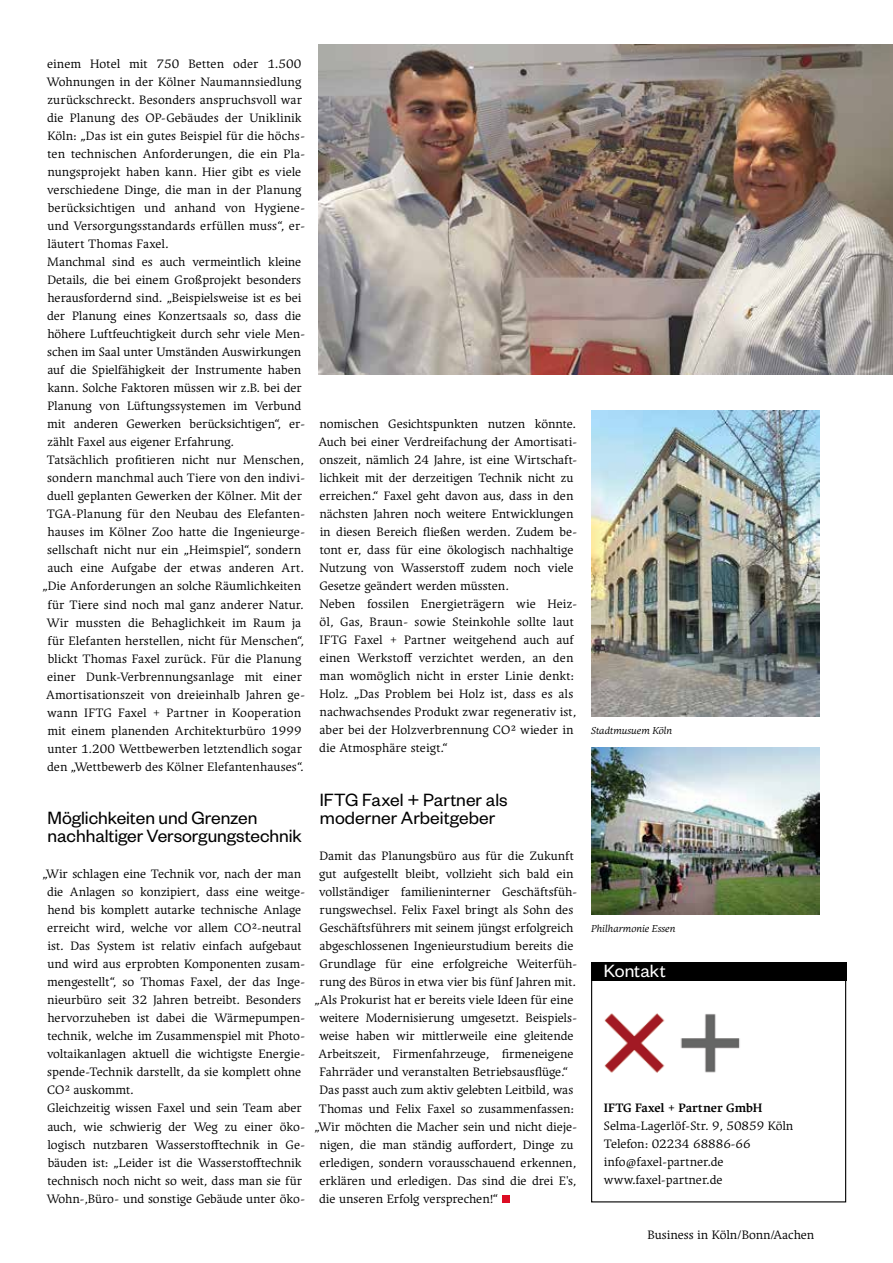
<style>
.page{position:relative;width:893px;height:1263px;background:#fff}
.page>*{position:absolute;margin:0;border:0;box-sizing:border-box;transform-origin:0 0}
.t1{font:19.5px/18px "Founders Grotesk";color:#000}
.t2{font:19.5px "Founders Grotesk";color:#fff}
.t3{font:12.75px/18px "Ergilo";color:#000}
.t4{font:700 12.75px "Ergilo";color:#000}
.t5{font:italic 10.5px "Ergilo";color:#000}
</style>
<div class="page">
<div style="left:591px;top:968px;width:255px;height:234px;border:1px solid #000"></div>
<div style="left:591px;top:962px;width:255px;height:18px;background:#000"></div>
<img style="left:591px;top:748px;width:228px;height:166px">
<img style="left:591px;top:411px;width:229px;height:305px">
<img style="left:319px;top:44px;width:574px;height:330px">
<div style="left:502px;top:1195px;width:8px;height:7px;background:#dc0c23"></div>
<img style="left:604px;top:1013px;width:136px;height:60px">
<p class="t3" style="left:47px;top:55px;width:256px">einem Hotel mit 750 Betten oder 1.500</p>
<p class="t3" style="left:46px;top:73px;width:256px">Wohnungen in der Kölner Naumannsiedlung</p>
<p class="t3" style="left:48px;top:91px;width:256px">zurückschreckt. Besonders anspruchsvoll war</p>
<p class="t3" style="left:47px;top:109px;width:256px">die Planung des OP-Gebäudes der Uniklinik</p>
<p class="t3" style="left:47px;top:127px;width:259px">Köln: „Das ist ein gutes Beispiel für die höchs-</p>
<p class="t3" style="left:48px;top:145px;width:259px">ten technischen Anforderungen, die ein Pla-</p>
<p class="t3" style="left:47px;top:163px;width:255px">nungsprojekt haben kann. Hier gibt es viele</p>
<p class="t3" style="left:47px;top:181px;width:256px">verschiedene Dinge, die man in der Planung</p>
<p class="t3" style="left:48px;top:199px;width:259px">berücksichtigen und anhand von Hygiene-</p>
<p class="t3" style="left:47px;top:217px;width:259px">und Versorgungsstandards erfüllen muss“, er-</p>
<p class="t3" style="left:47px;top:235px;width:123px">läutert Thomas Faxel.</p>
<p class="t3" style="left:47px;top:253px;width:255px">Manchmal sind es auch vermeintlich kleine</p>
<p class="t3" style="left:47px;top:271px;width:255px">Details, die bei einem Großprojekt besonders</p>
<p class="t3" style="left:47px;top:289px;width:255px">herausfordernd sind. „Beispielsweise ist es bei</p>
<p class="t3" style="left:47px;top:307px;width:256px">der Planung eines Konzertsaals so, dass die</p>
<p class="t3" style="left:47px;top:325px;width:259px">höhere Luftfeuchtigkeit durch sehr viele Men-</p>
<p class="t3" style="left:47px;top:343px;width:255px">schen im Saal unter Umständen Auswirkungen</p>
<p class="t3" style="left:47px;top:361px;width:255px">auf die Spielfähigkeit der Instrumente haben</p>
<p class="t3" style="left:47px;top:379px;width:256px">kann. Solche Faktoren müssen wir z.B. bei der</p>
<p class="t3" style="left:47px;top:397px;width:255px">Planung von Lüftungssystemen im Verbund</p>
<p class="t3" style="left:47px;top:415px;width:259px">mit anderen Gewerken berücksichtigen“, er-</p>
<p class="t3" style="left:48px;top:433px;width:188px">zählt Faxel aus eigener Erfahrung.</p>
<p class="t3" style="left:47px;top:451px;width:259px">Tatsächlich profitieren nicht nur Menschen,</p>
<p class="t3" style="left:47px;top:469px;width:259px">sondern manchmal auch Tiere von den indivi-</p>
<p class="t3" style="left:47px;top:487px;width:257px">duell geplanten Gewerken der Kölner. Mit der</p>
<p class="t3" style="left:47px;top:505px;width:260px">TGA-Planung für den Neubau des Elefanten-</p>
<p class="t3" style="left:47px;top:523px;width:259px">hauses im Kölner Zoo hatte die Ingenieurge-</p>
<p class="t3" style="left:47px;top:541px;width:255px">sellschaft nicht nur ein „Heimspiel“, sondern</p>
<p class="t3" style="left:47px;top:559px;width:258px">auch eine Aufgabe der etwas anderen Art.</p>
<p class="t3" style="left:42px;top:577px;width:260px">„Die Anforderungen an solche Räumlichkeiten</p>
<p class="t3" style="left:47px;top:595px;width:258px">für Tiere sind noch mal ganz anderer Natur.</p>
<p class="t3" style="left:46px;top:613px;width:256px">Wir mussten die Behaglichkeit im Raum ja</p>
<p class="t3" style="left:47px;top:631px;width:258px">für Elefanten herstellen, nicht für Menschen“,</p>
<p class="t3" style="left:48px;top:649px;width:255px">blickt Thomas Faxel zurück. Für die Planung</p>
<p class="t3" style="left:47px;top:667px;width:256px">einer Dunk-Verbrennungsanlage mit einer</p>
<p class="t3" style="left:46px;top:685px;width:260px">Amortisationszeit von dreieinhalb Jahren ge-</p>
<p class="t3" style="left:47px;top:703px;width:255px">wann IFTG Faxel + Partner in Kooperation</p>
<p class="t3" style="left:47px;top:721px;width:256px">mit einem planenden Architekturbüro 1999</p>
<p class="t3" style="left:47px;top:739px;width:256px">unter 1.200 Wettbewerben letztendlich sogar</p>
<p class="t3" style="left:47px;top:757px;width:258px">den „Wettbewerb des Kölner Elefantenhauses“.</p>
<h1 class="t1" style="left:48px;top:808px;width:256px">Möglichkeiten und Grenzen nachhaltiger Versorgungstechnik</h1>
<p class="t3" style="left:46px;top:865px;width:260px;text-indent:-4px">„Wir schlagen eine Technik vor, nach der man die Anlagen so konzipiert, dass eine weitge&shy;hend bis komplett autarke technische Anlage erreicht wird, welche vor allem CO²-neutral ist. Das System ist relativ einfach aufgebaut und wird aus erprobten Komponenten zusam&shy;mengestellt“, so Thomas Faxel, der das Inge&shy;nieurbüro seit 32 Jahren betreibt. Besonders hervorzuheben ist dabei die Wärmepumpen&shy;technik, welche im Zusammenspiel mit Photo&shy;voltaikanlagen aktuell die wichtigste Energie&shy;spende-Technik darstellt, da sie komplett ohne CO² auskommt.<br>Gleichzeitig wissen Faxel und sein Team aber auch, wie schwierig der Weg zu einer öko&shy;logisch nutzbaren Wasserstofftechnik in Ge&shy;bäuden ist: „Leider ist die Wasserstofftechnik technisch noch nicht so weit, dass man sie für Wohn-,Büro- und sonstige Gebäude unter öko-</p>
<p class="t3" style="left:318px;top:415px;width:260px">nomischen Gesichtspunkten nutzen könnte.<br>Auch bei einer Verdreifachung der Amortisati&shy;onszeit, nämlich 24 Jahre, ist eine Wirtschaft&shy;lichkeit mit der derzeitigen Technik nicht zu erreichen.“ Faxel geht davon aus, dass in den nächsten Jahren noch weitere Entwicklungen in diesen Bereich fließen werden. Zudem be&shy;tont er, dass für eine ökologisch nachhaltige Nutzung von Wasserstoff zudem noch viele Gesetze geändert werden müssten.<br>Neben fossilen Energieträgern wie Heiz&shy;öl, Gas, Braun- sowie Steinkohle sollte laut IFTG Faxel + Partner weitgehend auch auf einen Werkstoff verzichtet werden, an den man womöglich nicht in erster Linie denkt:<br>Holz. „Das Problem bei Holz ist, dass es als nachwachsendes Produkt zwar regenerativ ist, aber bei der Holzverbrennung CO² wieder in die Atmosphäre steigt.“</p>
<h1 class="t1" style="left:320px;top:790px;width:190px">IFTG Faxel + Partner als moderner Arbeitgeber</h1>
<p class="t3" style="left:319px;top:847px;width:256px">Damit das Planungsbüro aus für die Zukunft</p>
<p class="t3" style="left:319px;top:865px;width:256px">gut aufgestellt bleibt, vollzieht sich bald ein</p>
<p class="t3" style="left:319px;top:883px;width:260px">vollständiger familieninterner Geschäftsfüh-</p>
<p class="t3" style="left:319px;top:901px;width:255px">rungswechsel. Felix Faxel bringt als Sohn des</p>
<p class="t3" style="left:319px;top:919px;width:255px">Geschäftsführers mit seinem jüngst erfolgreich</p>
<p class="t3" style="left:320px;top:937px;width:255px">abgeschlossenen Ingenieurstudium bereits die</p>
<p class="t3" style="left:319px;top:955px;width:259px">Grundlage für eine erfolgreiche Weiterfüh-</p>
<p class="t3" style="left:319px;top:973px;width:258px">rung des Büros in etwa vier bis fünf Jahren mit.</p>
<p class="t3" style="left:314px;top:991px;width:260px">„Als Prokurist hat er bereits viele Ideen für eine</p>
<p class="t3" style="left:319px;top:1009px;width:259px">weitere Modernisierung umgesetzt. Beispiels-</p>
<p class="t3" style="left:319px;top:1027px;width:256px">weise haben wir mittlerweile eine gleitende</p>
<p class="t3" style="left:318px;top:1045px;width:256px">Arbeitszeit, Firmenfahrzeuge, firmeneigene</p>
<p class="t3" style="left:319px;top:1063px;width:250px">Fahrräder und veranstalten Betriebsausflüge.“</p>
<p class="t3" style="left:319px;top:1081px;width:255px">Das passt auch zum aktiv gelebten Leitbild, was</p>
<p class="t3" style="left:319px;top:1099px;width:257px">Thomas und Felix Faxel so zusammenfassen:</p>
<p class="t3" style="left:314px;top:1117px;width:264px">„Wir möchten die Macher sein und nicht dieje-</p>
<p class="t3" style="left:319px;top:1135px;width:255px">nigen, die man ständig auffordert, Dinge zu</p>
<p class="t3" style="left:319px;top:1153px;width:258px">erledigen, sondern vorausschauend erkennen,</p>
<p class="t3" style="left:319px;top:1171px;width:258px">erklären und erledigen. Das sind die drei E's,</p>
<p class="t3" style="left:319px;top:1189px;width:180px">die unseren Erfolg versprechen!“</p>
<p class="t5" style="left:591px;top:725px;width:82px">Stadtmusuem Köln</p>
<p class="t5" style="left:591px;top:923px;width:86px">Philharmonie Essen</p>
<h1 class="t2" style="left:604px;top:959px;width:63px">Kontakt</h1>
<p class="t4" style="left:604px;top:1101px;width:160px">IFTG Faxel + Partner GmbH</p>
<p class="t3" style="left:604px;top:1117px;width:191px">Selma-Lagerlöf-Str. 9, 50859 Köln<br>Telefon: 02234 68886-66 info@faxel-partner.de www.faxel-partner.de</p>
<p class="t3" style="left:647px;top:1225px;width:168px">Business in Köln/Bonn/Aachen</p>
</div>
